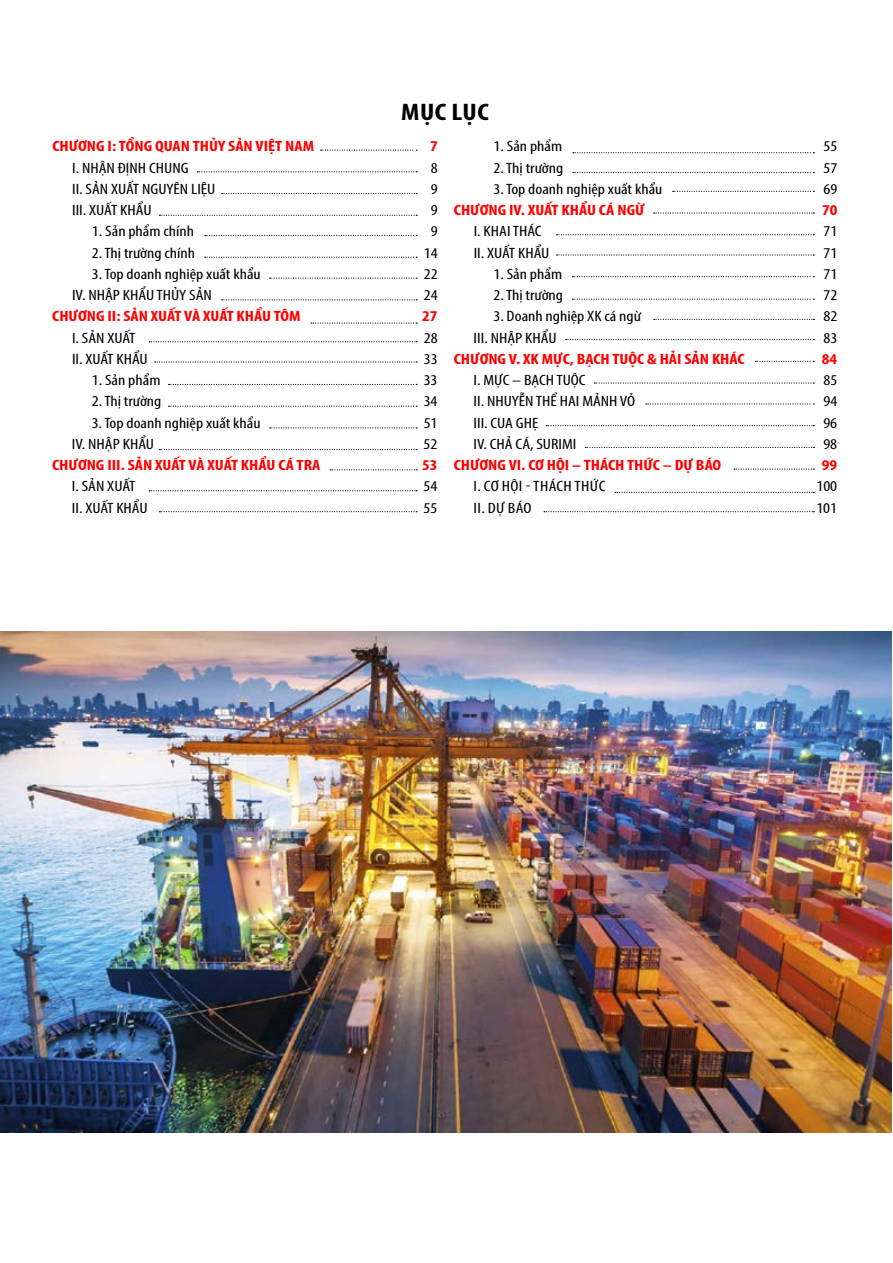
<style>
.page{position:relative;width:893px;height:1263px;background:#fff}
.page>*{position:absolute;margin:0;border:0;box-sizing:border-box;transform-origin:0 0}
.t1{font:700 condensed 24px "Myriad Pro";letter-spacing:.02em;color:#000;scale:1.2 1}
.t2{font:condensed 15px "Myriad Pro";color:#000;scale:1.2 1}
.t3{font:700 condensed 15px "Myriad Pro";color:#f00;scale:1.2 1}
.s1{font-weight:400;color:#000}
</style>
<div class="page">
<svg style="left:321px;top:150px;width:96px;height:1px"></svg>
<svg style="left:573px;top:172px;width:241px;height:1px"></svg>
<svg style="left:222px;top:299px;width:195px;height:1px"></svg>
<svg style="left:654px;top:319px;width:160px;height:1px"></svg>
<svg style="left:205px;top:235px;width:212px;height:1px"></svg>
<svg style="left:557px;top:254px;width:257px;height:2px"></svg>
<svg style="left:222px;top:193px;width:195px;height:1px"></svg>
<svg style="left:654px;top:212px;width:160px;height:2px"></svg>
<svg style="left:149px;top:341px;width:268px;height:1px"></svg>
<svg style="left:755px;top:361px;width:59px;height:1px"></svg>
<svg style="left:169px;top:406px;width:248px;height:1px"></svg>
<svg style="left:546px;top:425px;width:268px;height:1px"></svg>
<svg style="left:197px;top:171px;width:220px;height:1px"></svg>
<svg style="left:673px;top:191px;width:141px;height:1px"></svg>
<svg style="left:311px;top:322px;width:106px;height:2px"></svg>
<svg style="left:566px;top:339px;width:248px;height:1px"></svg>
<svg style="left:205px;top:257px;width:212px;height:1px"></svg>
<svg style="left:572px;top:276px;width:242px;height:1px"></svg>
<svg style="left:169px;top:384px;width:248px;height:1px"></svg>
<svg style="left:646px;top:403px;width:168px;height:1px"></svg>
<svg style="left:159px;top:215px;width:258px;height:1px"></svg>
<svg style="left:557px;top:234px;width:257px;height:1px"></svg>
<svg style="left:155px;top:361px;width:262px;height:2px"></svg>
<svg style="left:594px;top:382px;width:220px;height:2px"></svg>
<svg style="left:269px;top:278px;width:148px;height:1px"></svg>
<svg style="left:572px;top:299px;width:242px;height:1px"></svg>
<svg style="left:269px;top:427px;width:148px;height:1px"></svg>
<svg style="left:585px;top:447px;width:229px;height:1px"></svg>
<svg style="left:159px;top:449px;width:258px;height:1px"></svg>
<svg style="left:734px;top:469px;width:80px;height:1px"></svg>
<svg style="left:330px;top:469px;width:87px;height:1px"></svg>
<svg style="left:615px;top:492px;width:199px;height:1px"></svg>
<svg style="left:149px;top:490px;width:268px;height:1px"></svg>
<svg style="left:159px;top:511px;width:258px;height:1px"></svg>
<svg style="left:544px;top:511px;width:270px;height:1px"></svg>
<svg style="left:573px;top:152px;width:241px;height:1px"></svg>
<img style="left:0;top:631px;width:892px;height:502px">
<h1 class="t1" style="left:401px;top:97px;width:75px">MỤC LỤC</h1>
<p class="t3" style="left:52px;top:137px;width:220px">CHƯƠNG I: TỔNG QUAN THỦY SẢN VIỆT NAM</p>
<p class="t3" style="left:430px;top:137px;width:8px">7</p>
<p class="t2" style="left:493px;top:137px;width:59px">1. Sản phẩm</p>
<p class="t2" style="left:824px;top:137px;width:13px">55</p>
<p class="t2" style="left:72px;top:158px;width:98px">I. NHẬN ĐỊNH CHUNG</p>
<p class="t2" style="left:431px;top:158px;width:7px">8</p>
<p class="t2" style="left:493px;top:158px;width:60px">2. Thị trường</p>
<p class="t2" style="left:824px;top:158px;width:13px">57</p>
<p class="t2" style="left:72px;top:180px;width:121px">II. SẢN XUẤT NGUYÊN LIỆU</p>
<p class="t2" style="left:431px;top:180px;width:7px">9</p>
<p class="t2" style="left:493px;top:180px;width:142px">3. Top doanh nghiệp xuất khẩu</p>
<p class="t2" style="left:824px;top:180px;width:13px">69</p>
<p class="t2" style="left:72px;top:201px;width:68px">III. XUẤT KHẨU</p>
<p class="t3" style="left:431px;top:201px;width:180px"><span class="s1">9</span> CHƯƠNG IV. XUẤT KHẨU CÁ NGỪ</p>
<p class="t3" style="left:822px;top:201px;width:14px">70</p>
<p class="t2" style="left:92px;top:222px;width:87px">1. Sản phẩm chính</p>
<p class="t2" style="left:431px;top:222px;width:7px">9</p>
<p class="t2" style="left:474px;top:222px;width:58px">I. KHAI THÁC</p>
<p class="t2" style="left:823px;top:222px;width:13px">71</p>
<p class="t2" style="left:92px;top:243px;width:87px">2. Thị trường chính</p>
<p class="t2" style="left:424px;top:243px;width:13px">14</p>
<p class="t2" style="left:474px;top:243px;width:65px">II. XUẤT KHẨU</p>
<p class="t2" style="left:823px;top:243px;width:13px">71</p>
<p class="t2" style="left:92px;top:265px;width:142px">3. Top doanh nghiệp xuất khẩu</p>
<p class="t2" style="left:424px;top:265px;width:13px">22</p>
<p class="t2" style="left:493px;top:265px;width:59px">1. Sản phẩm</p>
<p class="t2" style="left:823px;top:265px;width:13px">71</p>
<p class="t2" style="left:72px;top:286px;width:118px">IV. NHẬP KHẨU THỦY SẢN</p>
<p class="t2" style="left:424px;top:286px;width:13px">24</p>
<p class="t2" style="left:493px;top:286px;width:60px">2. Thị trường</p>
<p class="t2" style="left:823px;top:286px;width:13px">72</p>
<p class="t3" style="left:52px;top:307px;width:209px">CHƯƠNG II: SẢN XUẤT VÀ XUẤT KHẨU TÔM</p>
<p class="t3" style="left:422px;top:307px;width:14px">27</p>
<p class="t2" style="left:493px;top:307px;width:124px">3. Doanh nghiệp XK cá ngừ</p>
<p class="t2" style="left:823px;top:307px;width:13px">82</p>
<p class="t2" style="left:72px;top:329px;width:55px">I. SẢN XUẤT</p>
<p class="t2" style="left:424px;top:329px;width:13px">28</p>
<p class="t2" style="left:474px;top:329px;width:71px">III. NHẬP KHẨU</p>
<p class="t2" style="left:823px;top:329px;width:13px">83</p>
<p class="t2" style="left:72px;top:350px;width:65px">II. XUẤT KHẨU</p>
<p class="t3" style="left:424px;top:349px;width:269px"><span class="s1">33</span> CHƯƠNG V. XK MỰC, BẠCH TUỘC &amp; HẢI SẢN KHÁC</p>
<p class="t3" style="left:822px;top:349px;width:14px">84</p>
<p class="t2" style="left:92px;top:371px;width:59px">1. Sản phẩm</p>
<p class="t2" style="left:424px;top:371px;width:13px">33</p>
<p class="t2" style="left:474px;top:371px;width:95px">I. MỰC – BẠCH TUỘC</p>
<p class="t2" style="left:823px;top:371px;width:13px">85</p>
<p class="t2" style="left:92px;top:392px;width:60px">2. Thị trường</p>
<p class="t2" style="left:424px;top:392px;width:13px">34</p>
<p class="t2" style="left:474px;top:392px;width:136px">II. NHUYỄN THỂ HAI MẢNH VỎ</p>
<p class="t2" style="left:823px;top:392px;width:13px">94</p>
<p class="t2" style="left:92px;top:414px;width:142px">3. Top doanh nghiệp xuất khẩu</p>
<p class="t2" style="left:424px;top:414px;width:13px">51</p>
<p class="t2" style="left:473px;top:414px;width:56px">III. CUA GHẸ</p>
<p class="t2" style="left:823px;top:414px;width:13px">96</p>
<p class="t2" style="left:72px;top:435px;width:70px">IV. NHẬP KHẨU</p>
<p class="t2" style="left:424px;top:435px;width:13px">52</p>
<p class="t2" style="left:473px;top:435px;width:87px">IV. CHẢ CÁ, SURIMI</p>
<p class="t2" style="left:823px;top:435px;width:13px">98</p>
<p class="t3" style="left:52px;top:456px;width:225px">CHƯƠNG III. SẢN XUẤT VÀ XUẤT KHẨU CÁ TRA</p>
<p class="t3" style="left:422px;top:456px;width:251px">53 CHƯƠNG VI. CƠ HỘI – THÁCH THỨC – DỰ BÁO</p>
<p class="t3" style="left:822px;top:456px;width:14px">99</p>
<p class="t2" style="left:72px;top:477px;width:55px">I. SẢN XUẤT</p>
<p class="t2" style="left:424px;top:477px;width:13px">54</p>
<p class="t2" style="left:474px;top:477px;width:57px">I. CƠ HỘI - thách</p>
<p class="t2" style="left:574px;top:477px;width:26px">th ức</p>
<p class="t2" style="left:816px;top:477px;width:19px">100</p>
<p class="t2" style="left:72px;top:499px;width:65px">II. XUẤT KHẨU</p>
<p class="t2" style="left:424px;top:499px;width:13px">55</p>
<p class="t2" style="left:474px;top:499px;width:50px">II. Dự báo</p>
<p class="t2" style="left:816px;top:499px;width:19px">101</p>
</div>
